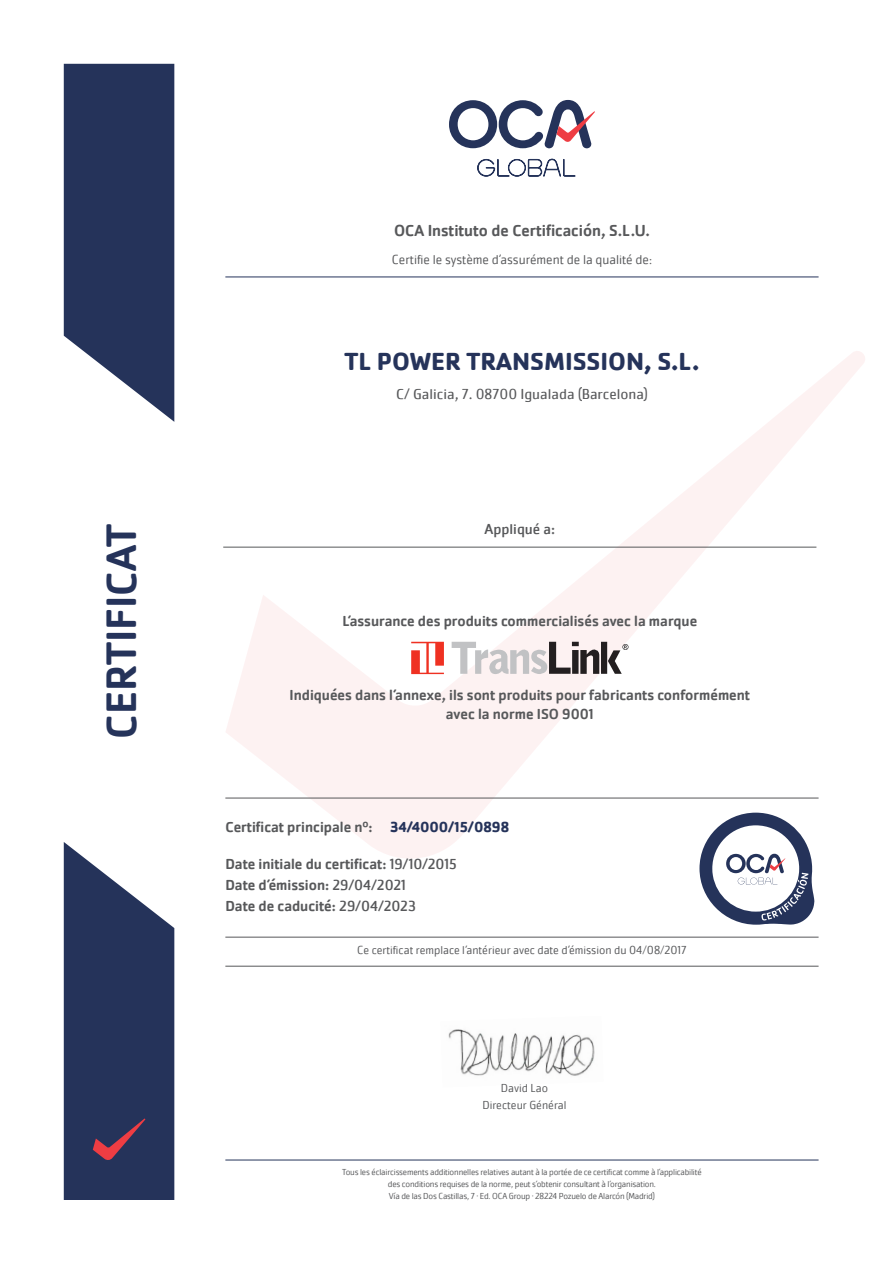
<style>
.page{position:relative;width:893px;height:1263px;background:#fff}
.page>*{position:absolute;margin:0;border:0;box-sizing:border-box;transform-origin:0 0}
.t1{font:500 43.95px "Cachet Pro";color:#25335a}
.t2{font:700 25.5px "Cachet Pro";color:#25335a}
.t3{font:500 16.5px "Cachet Pro";color:#57585a}
.t4{font:500 15px "Cachet Pro";color:#57585a}
.t5{font:15px "Cachet Pro";color:#57585a}
.t6{font:700 15px "Cachet Pro";color:#25335a}
.t7{font:15px "Cachet Pro";color:#57585a}
.t8{font:300 13.5px "Cachet Pro";color:#57585a}
.t9{font:300 12px "Cachet Pro";color:#57585a}
.t10{font:300 9px "Cachet Pro";letter-spacing:-.02em;color:#57585a}
.s1{font-weight:400}
</style>
<div class="page">
<svg style="left:225px;top:351px;width:640px;height:507px"></svg>
<svg style="left:64px;top:64px;width:110px;height:358px;background:#3f4b6d"></svg>
<svg style="left:449px;top:100px;width:146px;height:48px"></svg>
<svg style="left:477px;top:159px;width:99px;height:18px"></svg>
<svg style="left:64px;top:842px;width:110px;height:358px;background:#414b6d"></svg>
<svg style="left:699px;top:813px;width:115px;height:112px"></svg>
<hr style="left:225px;top:1160px;width:594px;height:1px;background:#25335a">
<img style="left:448px;top:1029px;width:147px;height:47px">
<hr style="left:225px;top:798px;width:594px;height:1px;background:#57585a">
<hr style="left:223px;top:547px;width:593px;height:1px;background:#57585a">
<svg style="left:411px;top:642px;width:33px;height:32px"></svg>
<svg style="left:452px;top:642px;width:176px;height:33px"></svg>
<hr style="left:225px;top:937px;width:594px;height:1px;background:#57585a">
<hr style="left:225px;top:966px;width:594px;height:1px;background:#57585a">
<hr style="left:225px;top:277px;width:594px;height:1px;background:#25335a">
<p class="t1" style="left:96px;top:738px;width:216px;rotate:-90deg">CERTIFICAT</p>
<p class="t3" style="left:394px;top:221px;width:257px">OCA Instituto de Certificación, S.L.U.</p>
<p class="t8" style="left:392px;top:252px;width:262px">Certifie le système d’assurément de la qualité de:</p>
<p class="t2" style="left:344px;top:345px;width:356px">TL POWER TRANSMISSION, S.L.</p>
<p class="t5" style="left:396px;top:385px;width:253px">C/ Galicia, 7. 08700 Igualada (Barcelona)</p>
<p class="t7" style="left:484px;top:520px;width:72px">Appliqué a:</p>
<p class="t4" style="left:342px;top:612px;width:356px">L’assurance des produits commercialisés avec la marque</p>
<p class="t4" style="left:290px;top:686px;width:462px">Indiquées dans l’annexe, ils sont produits pour fabricants conformément</p>
<p class="t4" style="left:446px;top:705px;width:149px">avec la norme ISO 9001</p>
<p class="t4" style="left:225px;top:818px;width:149px">Certificat principale nº:</p>
<p class="t6" style="left:390px;top:817px;width:121px">34/4000/15/0898</p>
<p class="t4" style="left:225px;top:855px;width:233px">Date initiale du certificat: <span class="s1">19/10/2015</span></p>
<p class="t4" style="left:225px;top:876px;width:182px">Date d’émission: <span class="s1">29/04/2021</span></p>
<p class="t4" style="left:225px;top:897px;width:192px">Date de caducité: <span class="s1">29/04/2023</span></p>
<p class="t9" style="left:357px;top:943px;width:331px">Ce certificat remplace l’antérieur avec date d’émission du 04/08/2017</p>
<p class="t9" style="left:501px;top:1081px;width:49px">David Lao</p>
<p class="t9" style="left:482px;top:1098px;width:86px">Directeur Général</p>
<p class="t10" style="left:342px;top:1166px;width:361px">Tous les éclaircissements additionnelles relatives autant à la portée de ce certificat comme à l’applicabilité</p>
<p class="t10" style="left:388px;top:1178px;width:270px">des conditions requises de la norme, peut s’obtenir consultant à l’organisation.</p>
<p class="t10" style="left:389px;top:1190px;width:268px">Vía de las Dos Castillas, 7 · Ed. OCA Group · 28224 Pozuelo de Alarcón (Madrid)</p>
</div>
